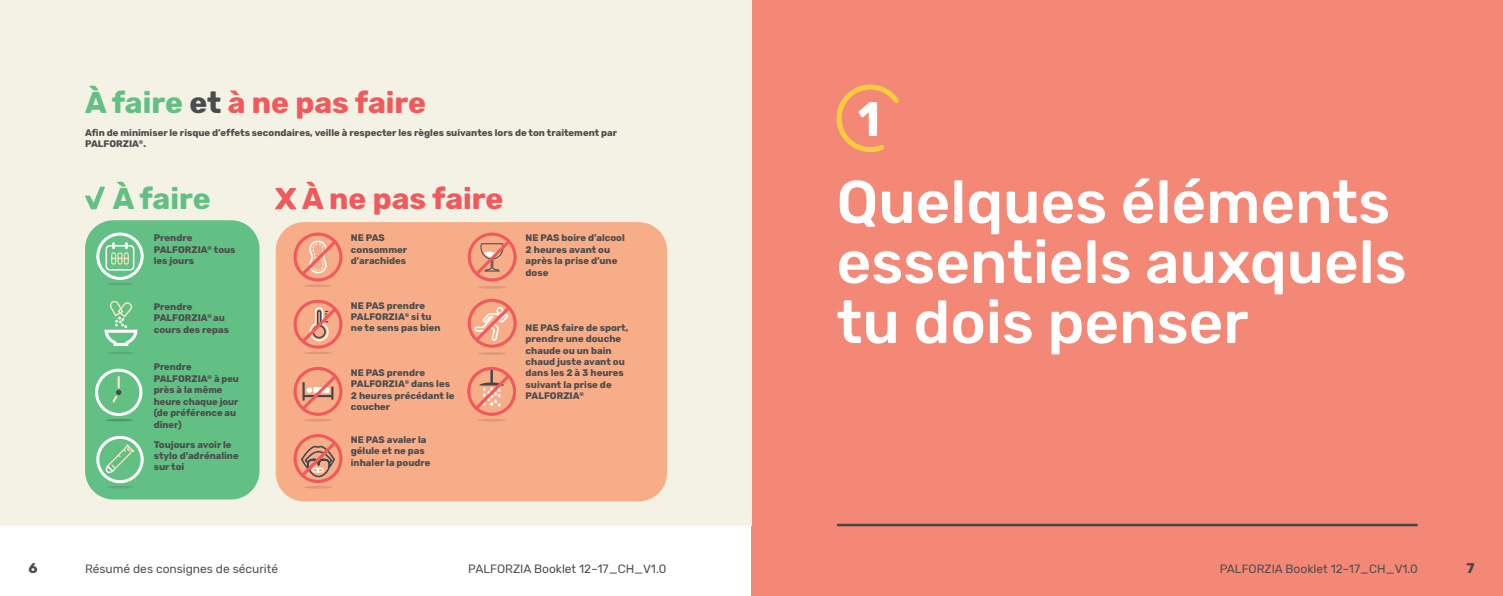
<style>
.page{position:relative;width:1503px;height:596px;background:#fff}
.page>*{position:absolute;margin:0;border:0;box-sizing:border-box;transform-origin:0 0}
.Info_Head{font:500 60px/60px "Rubik";color:#fff}
.Info_Head-2{font:700 48px "Rubik";color:#fff;scale:.9 1}
.Notes_Heading{font:700 30px "Rubik";color:#f05a5d}
.Notes_Heading-2{font:700 30px "Rubik";color:#63c084}
.t1{font:700 14px "Rubik";color:#4b4c4d}
.Folio{font:700 14px "Rubik";color:#454749}
._12pt_Rubik_Regular{font:12px "Rubik";color:#4b4c4d}
._9_5pt_Rubik_Regular{font:700 9.5px/11.4px "Rubik";color:#4b4c4d}
.s1{color:#63c084}
.s2{color:#4b4c4d}
</style>
<div class="page">
<div style="left:751px;top:0;width:751px;height:595px;background:#f48876"></div>
<hr style="left:837px;top:523px;width:579px;height:3px;background:#454749">
<svg style="left:836px;top:84px;width:63px;height:68px"></svg>
<div style="left:0;top:0;width:751px;height:524px;background:#f4f2e4"></div>
<div style="left:276px;top:222px;width:391px;height:279px;background:#f8ad89;border-radius:28px"></div>
<hr style="left:304px;top:418px;width:28px;height:3px;background:#454749;border-radius:50%">
<div style="left:293px;top:366px;width:49px;height:49px;border:3px solid #f05a5d;border-radius:50%"></div>
<svg style="left:299px;top:373px;width:40px;height:39px"></svg>
<hr style="left:478px;top:352px;width:28px;height:2px;background:#454749;border-radius:50%">
<div style="left:467px;top:298px;width:49px;height:49px;border:3px solid #f05a5d;border-radius:50%"></div>
<svg style="left:473px;top:304px;width:39px;height:39px"></svg>
<hr style="left:304px;top:351px;width:28px;height:3px;background:#454749;border-radius:50%">
<div style="left:293px;top:299px;width:49px;height:49px;border:3px solid #f05a5d;border-radius:50%"></div>
<svg style="left:299px;top:305px;width:39px;height:40px"></svg>
<hr style="left:304px;top:485px;width:28px;height:3px;background:#454749;border-radius:50%">
<div style="left:293px;top:434px;width:49px;height:48px;border:3px solid #f05a5d;border-radius:50%"></div>
<svg style="left:298px;top:440px;width:39px;height:40px"></svg>
<hr style="left:304px;top:284px;width:28px;height:3px;background:#454749;border-radius:50%">
<div style="left:293px;top:232px;width:49px;height:49px;border:3px solid #f05a5d;border-radius:50%"></div>
<svg style="left:299px;top:238px;width:39px;height:40px"></svg>
<hr style="left:477px;top:418px;width:29px;height:3px;background:#454749;border-radius:50%">
<svg style="left:472px;top:370px;width:39px;height:42px"></svg>
<div style="left:467px;top:366px;width:49px;height:49px;border:3px solid #f05a5d;border-radius:50%"></div>
<div style="left:85px;top:220px;width:174px;height:279px;background:#63c084;border-radius:28px"></div>
<svg style="left:104px;top:442px;width:32px;height:32px"></svg>
<hr style="left:106px;top:485px;width:28px;height:3px;background:#454749;border-radius:50%">
<div style="left:96px;top:435px;width:48px;height:48px;border:3px solid #fff;border-radius:50%"></div>
<hr style="left:106px;top:282px;width:28px;height:3px;background:#454749;border-radius:50%">
<div style="left:96px;top:232px;width:48px;height:48px;border:3px solid #fff;border-radius:50%"></div>
<div style="left:106px;top:245px;width:28px;height:25px;border:2px solid #fff;border-radius:3px"></div>
<svg style="left:110px;top:242px;width:19px;height:23px"></svg>
<hr style="left:106px;top:418px;width:28px;height:3px;background:#e4e5e7;border-radius:50%">
<hr style="left:105px;top:418px;width:27px;height:3px;background:#454749;border-radius:50%">
<div style="left:95px;top:368px;width:47px;height:48px;border:3px solid #fff;border-radius:50%"></div>
<svg style="left:112px;top:377px;width:9px;height:26px"></svg>
<hr style="left:107px;top:351px;width:28px;height:3px;background:#454749;border-radius:50%">
<svg style="left:104px;top:300px;width:34px;height:46px"></svg>
<hr style="left:478px;top:286px;width:28px;height:2px;background:#454749;border-radius:50%">
<div style="left:467px;top:232px;width:49px;height:49px;border:3px solid #f05a5d;border-radius:50%"></div>
<svg style="left:473px;top:238px;width:39px;height:39px"></svg>
<svg style="left:275px;top:188px;width:21px;height:21px"></svg>
<svg style="left:85px;top:186px;width:20px;height:23px"></svg>
<p class="Notes_Heading" style="left:85px;top:85px;width:342px"><span class="s1">À faire</span> <span class="s2">et</span> à ne pas faire</p>
<p class="_9_5pt_Rubik_Regular" style="left:85px;top:127px;width:534px">Afin de minimiser le risque d’effets secondaires, veille à respecter les règles suivantes lors de ton traitement par<br>PALFORZIA<sup>®</sup>.</p>
<p class="Notes_Heading-2" style="left:113px;top:181px;width:99px">À faire</p>
<p class="Notes_Heading" style="left:302px;top:181px;width:203px">À ne pas faire</p>
<p class="_9_5pt_Rubik_Regular" style="left:154px;top:232px;width:83px">Prendre<br>PALFORZIA<sup>®</sup> tous les jours</p>
<p class="_9_5pt_Rubik_Regular" style="left:154px;top:301px;width:77px">Prendre<br>PALFORZIA<sup>®</sup> au cours des repas</p>
<p class="_9_5pt_Rubik_Regular" style="left:154px;top:361px;width:87px">Prendre<br>PALFORZIA<sup>®</sup> à peu près à la même heure chaque jour (de préférence au dîner)</p>
<p class="_9_5pt_Rubik_Regular" style="left:154px;top:438px;width:87px">Toujours avoir le stylo d’adrénaline sur toi</p>
<p class="_9_5pt_Rubik_Regular" style="left:351px;top:232px;width:58px">NE PAS consommer d’arachides</p>
<p class="_9_5pt_Rubik_Regular" style="left:525px;top:232px;width:101px">NE PAS boire d’alcool<br>2 heures avant ou après la prise d’une dose</p>
<p class="_9_5pt_Rubik_Regular" style="left:351px;top:299px;width:91px">NE PAS prendre<br>PALFORZIA<sup>®</sup> si tu ne te sens pas bien</p>
<p class="_9_5pt_Rubik_Regular" style="left:351px;top:367px;width:105px">NE PAS prendre<br>PALFORZIA<sup>®</sup> dans les<br>2 heures précédant le coucher</p>
<p class="_9_5pt_Rubik_Regular" style="left:351px;top:434px;width:81px">NE PAS avaler la gélule et ne pas inhaler la poudre</p>
<p class="_9_5pt_Rubik_Regular" style="left:525px;top:322px;width:104px">NE PAS faire de sport, prendre une douche chaude ou un bain chaud juste avant ou dans les 2 à 3 heures suivant la prise de<br>PALFORZIA<sup>®</sup></p>
<p class="Info_Head-2" style="left:858px;top:91px;width:26px">1</p>
<p class="Info_Head" style="left:836px;top:173px;width:571px">Quelques éléments essentiels auxquels tu dois penser</p>
<h3 class="t1" style="left:28px;top:560px;width:11px">6</h3>
<p class="_12pt_Rubik_Regular" style="left:468px;top:562px;width:200px">PALFORZIA Booklet 12–17_CH_V1.0</p>
<p class="_12pt_Rubik_Regular" style="left:1219px;top:562px;width:200px">PALFORZIA Booklet 12–17_CH_V1.0</p>
<p class="Folio" style="left:1466px;top:560px;width:10px">7</p>
<p class="_12pt_Rubik_Regular" style="left:85px;top:562px;width:194px">Résumé des consignes de sécurité</p>
</div>
